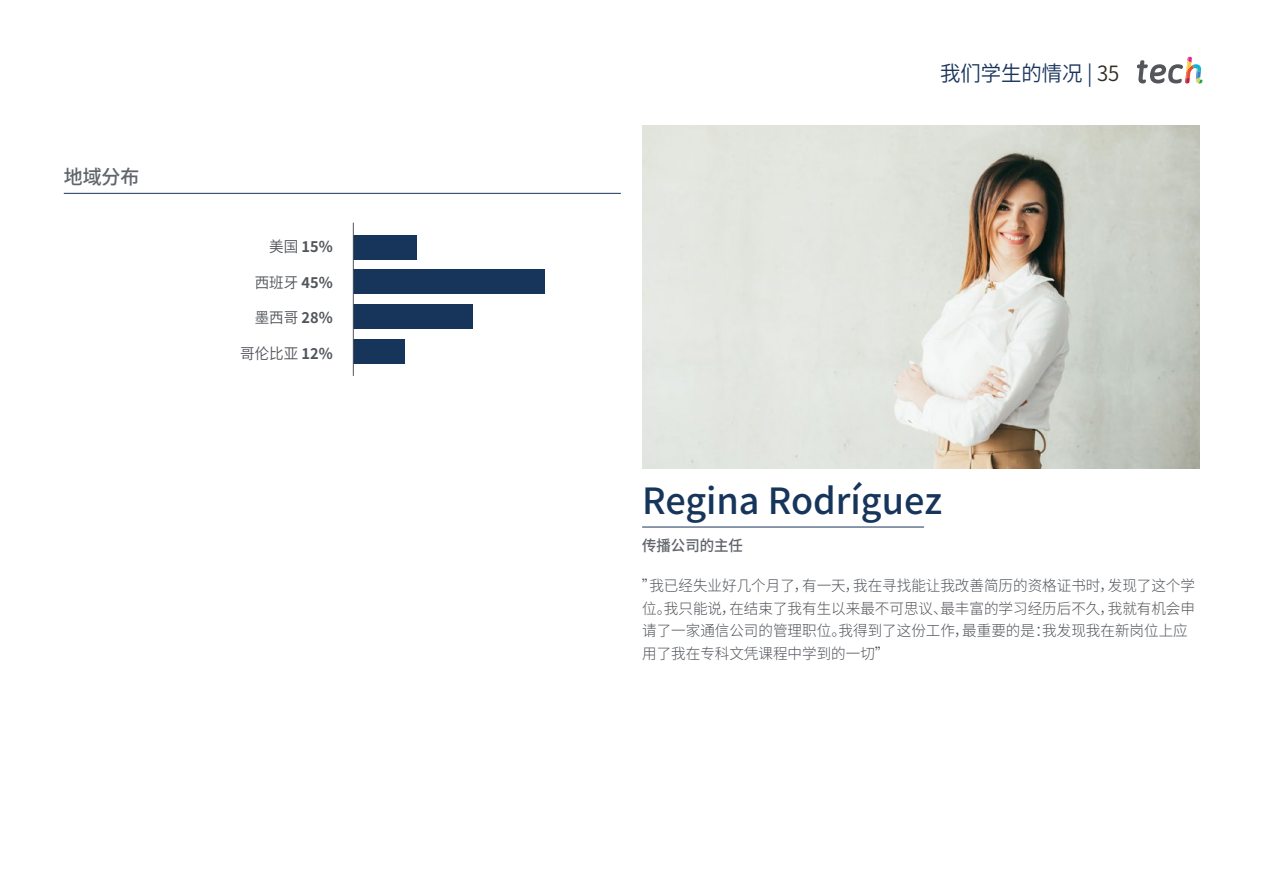
<style>
.page{position:relative;width:1263px;height:893px;background:#fff}
.page>*{position:absolute;margin:0;border:0;box-sizing:border-box;transform-origin:0 0}
.t1{font:500 36px "Source Han Sans CN";color:#17355b}
.t2{font:21px "Source Han Sans CN";color:#1a355c}
.t3{font:500 19.5px "Source Han Sans CN";color:#61646a}
.t4{font:300 15px/22.5px "Source Han Sans CN";color:#52555b}
.t5{font:15px "Source Han Sans CN";color:#52555b}
.t6{font:500 15px "Source Han Sans CN";color:#61646a;scale:.96 1}
.t7{font:700 15px "Source Han Sans CN";color:#52555b}
.s1{font-weight:400}
.s2{font-weight:700}
.s3{color:#312e20}
</style>
<div class="page">
<svg style="left:1137px;top:57px;width:65px;height:27px"></svg>
<img style="left:642px;top:125px;width:557px;height:343px">
<hr style="left:642px;top:527px;width:282px;height:1px;background:#17355b">
<hr style="left:64px;top:193px;width:557px;height:1px;background:#17355b">
<div style="left:353px;top:235px;width:64px;height:24px;background:#17355b"></div>
<div style="left:353px;top:270px;width:192px;height:24px;background:#17355b"></div>
<div style="left:353px;top:304px;width:119px;height:25px;background:#17355b"></div>
<div style="left:353px;top:339px;width:51px;height:25px;background:#17355b"></div>
<hr style="left:353px;top:223px;width:1px;height:153px;background:#52555b">
<h3 class="t3" style="left:64px;top:165px;width:77px">地域分布</h3>
<p class="t7" style="left:269px;top:238px;width:65px"><span class="s1">美国</span> 15%</p>
<p class="t5" style="left:255px;top:274px;width:80px">西班牙 <span class="s2">45%</span></p>
<p class="t5" style="left:255px;top:309px;width:80px">墨西哥 <span class="s2">28%</span></p>
<p class="t5" style="left:240px;top:345px;width:94px">哥伦比亚 <span class="s2">12%</span></p>
<h2 class="t2" style="left:940px;top:61px;width:181px">我们学生的情况 | <span class="s3">35</span></h2>
<h1 class="t1" style="left:642px;top:480px;width:301px">Regina Rodríguez</h1>
<p class="t6" style="left:642px;top:537px;width:107px">传播公司的主任</p>
<p class="t4" style="left:642px;top:575px;width:555px">”我已经失业好几个月了，有一天，我在寻找能让我改善简历的资格证书时，发现了这个学位。我只能说，在结束了我有生以来最不可思议、最丰富的学习经历后不久，我就有机会申请了一家通信公司的管理职位。我得到了这份工作，最重要的是：我发现我在新岗位上应用了我在专科文凭课程中学到的一切”</p>
</div>
